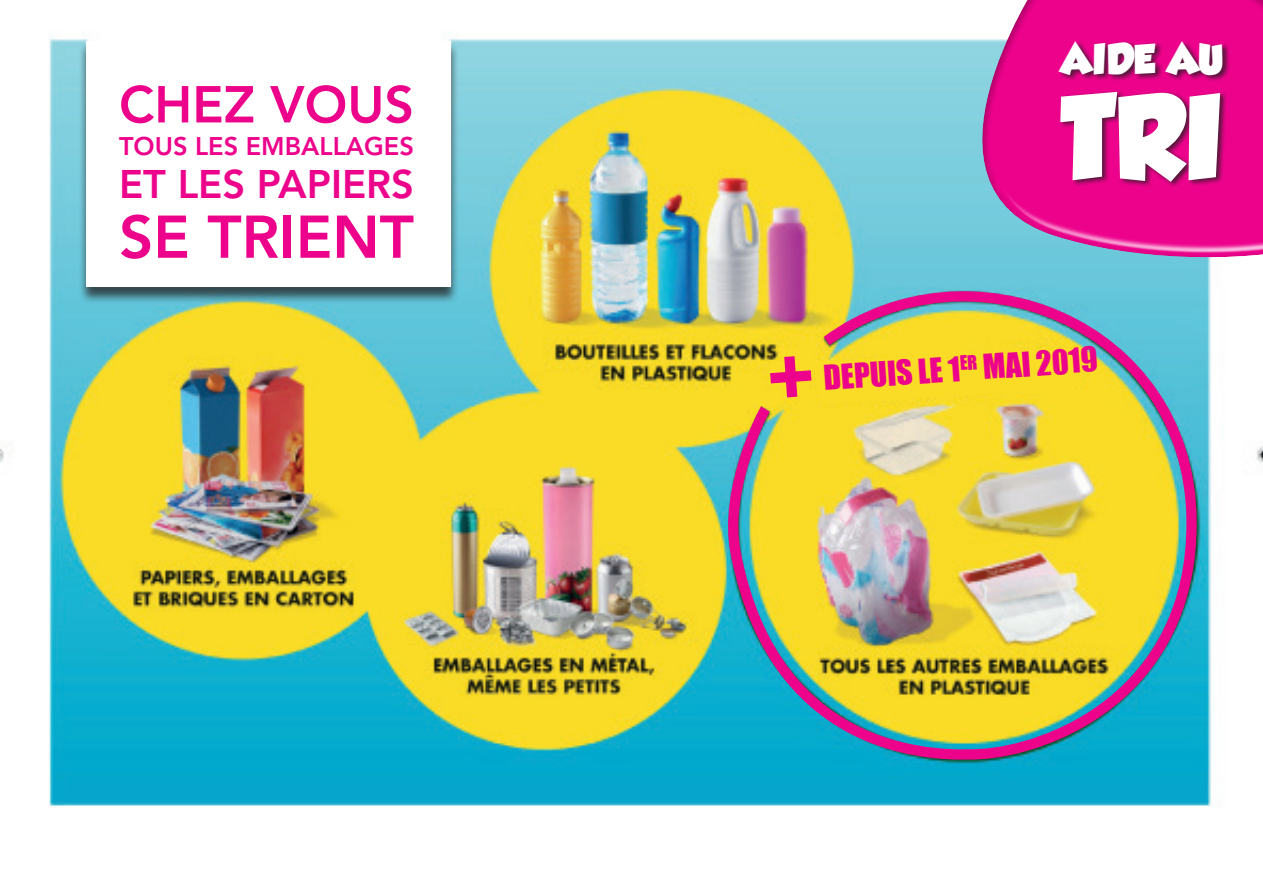
<style>
.page{position:relative;width:1263px;height:893px;background:#fff}
.page>*{position:absolute;margin:0;border:0;box-sizing:border-box;transform-origin:0 0}
.t1{font:104.1px "GROBOLD";color:#fff}
.t2{font:800 59.7px "Avenir LT Std";color:#ed028c}
.t3{font:800 51.3px "Avenir LT Std";color:#ed028c}
.t4{font:800 39.6px "Avenir LT Std";color:#ed028c}
.t5{font:37.5px "GROBOLD";color:#fff}
.t6{font:31.5px "Impact";color:#ed028c}
.t7{font:800 25.35px "Avenir LT Std";color:#ed028c}
</style>
<div class="page">
<img style="left:0;top:38px;width:1263px;height:769px">
<div style="left:78px;top:41px;width:381px;height:263px;background:#231f20;opacity:.75"></div>
<div style="left:86px;top:41px;width:365px;height:246px;background:#fff"></div>
<svg style="left:906px;top:0;width:357px;height:395px;fill:#ed028c"></svg>
<div style="left:1058px;top:40px;width:173px;height:43px;background:#231f20;opacity:.75"></div>
<div style="left:1059px;top:90px;width:168px;height:99px;background:#231f20;opacity:.75"></div>
<img style="left:723px;top:237px;width:481px;height:530px">
<div style="left:769px;top:348px;width:313px;height:57px;background:#fadc26"></div>
<h3 class="t3" style="left:119px;top:74px;width:296px">CHEZ VOUS</h3>
<p class="t7" style="left:119px;top:131px;width:296px">TOUS LES EMBALLAGES</p>
<p class="t4" style="left:119px;top:161px;width:296px">ET LES PAPIERS</p>
<h2 class="t2" style="left:119px;top:202px;width:296px">SE TRIENT</h2>
<p class="t5" style="left:1061px;top:37px;width:164px">AIDE AU</p>
<h1 class="t1" style="left:1061px;top:75px;width:164px">TRI</h1>
<p class="t6" style="left:822px;top:354px;width:276px;rotate:-4deg">DEPUIS LE 1<sup>ER</sup> MAI 2019</p>
</div>
